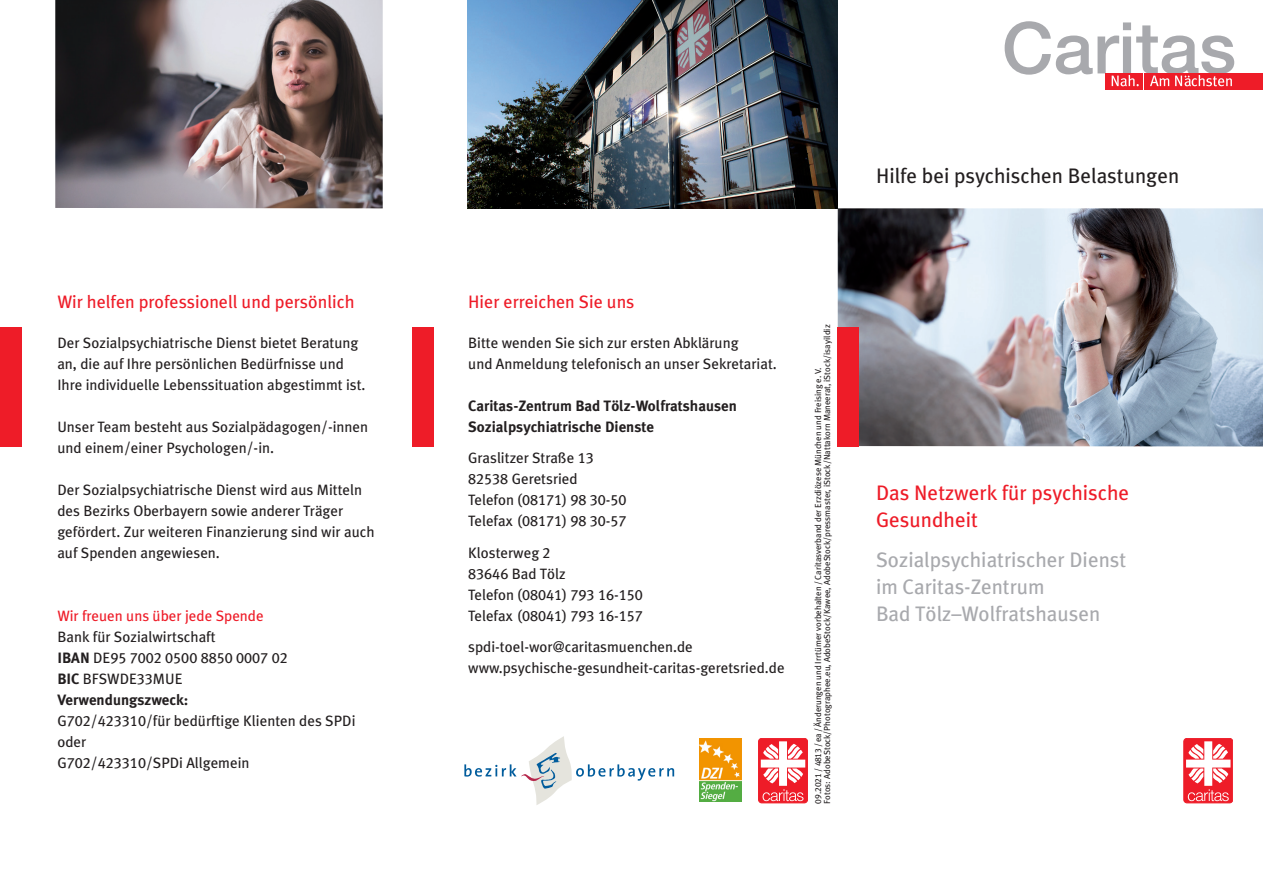
<style>
.page{position:relative;width:1263px;height:893px;background:#fff}
.page>*{position:absolute;margin:0;border:0;box-sizing:border-box;transform-origin:0 0}
.t1{font:21px/27px "Meta Plus";color:#a8a9ad}
.t2{font:21px/27px "Meta Plus";color:#ee1c28}
.t3{font:21px "Meta Plus";color:#231f20}
.t4{font:18px "Meta Plus";color:#ee1c28}
.t5{font:15px/21px "Meta Plus";color:#231f20}
.t6{font:15px/21px "Meta Plus Book Caps";color:#231f20}
.t7{font:700 15px/21px "Meta Plus";color:#231f20}
.t8{font:15px "Meta Plus";color:#ee1c28}
.t9{font:8.7px/9px "Meta Plus";color:#231f20}
.s1{font-family:"Meta Plus Book Caps"}
.s2{font-family:"Meta Plus"}
.s3{font-family:"Meta Plus";font-weight:700}
.s4{font-weight:700}
</style>
<div class="page">
<img style="left:838px;top:208px;width:425px;height:238px">
<div style="left:838px;top:327px;width:21px;height:119px;background:#ee1c28"></div>
<div style="left:0;top:327px;width:21px;height:119px;background:#ee1c28"></div>
<div style="left:412px;top:327px;width:22px;height:119px;background:#ee1c28"></div>
<div style="left:1145px;top:73px;width:118px;height:17px;background:#ee1c28"></div>
<div style="left:1106px;top:73px;width:37px;height:17px;background:#ee1c28"></div>
<svg style="left:1005px;top:21px;width:229px;height:65px"></svg>
<img style="left:468px;top:0;width:370px;height:208px">
<svg style="left:464px;top:736px;width:210px;height:69px"></svg>
<img style="left:699px;top:738px;width:42px;height:64px">
<div style="left:758px;top:738px;width:49px;height:65px;background:#ee1c28;border-radius:3px"></div>
<div style="left:758px;top:738px;width:50px;height:65px;border:1px solid #ee1c28;border-radius:3px"></div>
<svg style="left:761px;top:741px;width:44px;height:60px"></svg>
<div style="left:1184px;top:738px;width:49px;height:65px;background:#ee1c28;border-radius:3px"></div>
<div style="left:1183px;top:738px;width:50px;height:65px;border:1px solid #ee1c28;border-radius:3px"></div>
<svg style="left:1186px;top:741px;width:44px;height:60px"></svg>
<img style="left:55px;top:0;width:328px;height:208px">
<p class="t4" style="left:57px;top:291px;width:299px">Wir helfen professionell und persönlich</p>
<p class="t4" style="left:468px;top:291px;width:168px">Hier erreichen Sie uns</p>
<p class="t5" style="left:57px;top:332px;width:310px">Der Sozialpsychiatrische Dienst bietet Beratung an, die auf Ihre persönlichen Bedürfnisse und<br>Ihre individuelle Lebenssituation abgestimmt ist.</p>
<p class="t5" style="left:57px;top:416px;width:312px">Unser Team besteht aus Sozialpädagogen/-innen und einem/einer Psychologen/-in.</p>
<p class="t5" style="left:57px;top:479px;width:319px">Der Sozialpsychiatrische Dienst wird aus Mitteln des Bezirks Oberbayern sowie anderer Träger gefördert. Zur weiteren Finanzierung sind wir auch auf Spenden angewiesen.</p>
<p class="t5" style="left:468px;top:332px;width:310px">Bitte wenden Sie sich zur ersten Abklärung<br>und Anmeldung telefonisch an unser Sekretariat.</p>
<p class="t7" style="left:468px;top:395px;width:270px">Caritas-Zentrum Bad Tölz-Wolfratshausen<br>Sozialpsychiatrische Dienste</p>
<p class="t5" style="left:468px;top:447px;width:127px">Graslitzer Straße <span class="s1">13<br>82538</span> Geretsried</p>
<p class="t6" style="left:468px;top:489px;width:160px"><span class="s2">Telefon</span> (08171) 98 30-50<br><span class="s2">Telefax (</span>08171) 98 30-57</p>
<p class="t5" style="left:468px;top:542px;width:99px">Klosterweg <span class="s1">2<br>83646</span> Bad Tölz</p>
<p class="t6" style="left:468px;top:584px;width:176px"><span class="s2">Telefon (</span>08041) 793 16-150<br><span class="s2">Telefax (</span>08041) 793 16-157</p>
<p class="t5" style="left:468px;top:636px;width:318px">spdi-toel-wor@caritasmuenchen.de www.psychische-gesundheit-caritas-geretsried.de</p>
<p class="t8" style="left:57px;top:607px;width:208px">Wir freuen uns über jede Spende</p>
<p class="t5" style="left:57px;top:626px;width:160px">Bank für Sozialwirtschaft</p>
<p class="t6" style="left:57px;top:647px;width:232px"><span class="s3">IBAN</span> <span class="s2">DE</span>95 7002 0500 8850 0007 02</p>
<p class="t5" style="left:57px;top:668px;width:300px"><span class="s4">BIC</span> BFSWDE<span class="s1">33</span>MUE<br><span class="s4">Verwendungszweck:<br></span>G<span class="s1">702/423310</span>/für bedürftige Klienten des SPDi oder<br>G<span class="s1">702/423310</span>/SPDi Allgemein</p>
<p class="t9" style="left:814px;top:804px;width:481px;rotate:-90deg"><span class="s1">09.2021 / 4813</span> / ea / Änderungen und Irrtümer vorbehalten / Caritasverband der Erzdiözese München und Freising e. V.<br>Fotos: AdobeStock/Photographee.eu, AdobeStock/Kawee, AdobeStock/pressmaster, iStock/Nattakorn Maneerat, iStock/isayildiz</p>
<h1 class="t3" style="left:876px;top:164px;width:305px">Hilfe bei psychischen Belastungen</h1>
<h1 class="t2" style="left:876px;top:479px;width:255px">Das Netzwerk für psychische<br>Gesundheit</h1>
<h1 class="t1" style="left:876px;top:546px;width:252px">Sozialpsychiatrischer Dienst im Caritas-Zentrum<br>Bad Tölz–Wolfratshausen</h1>
</div>
